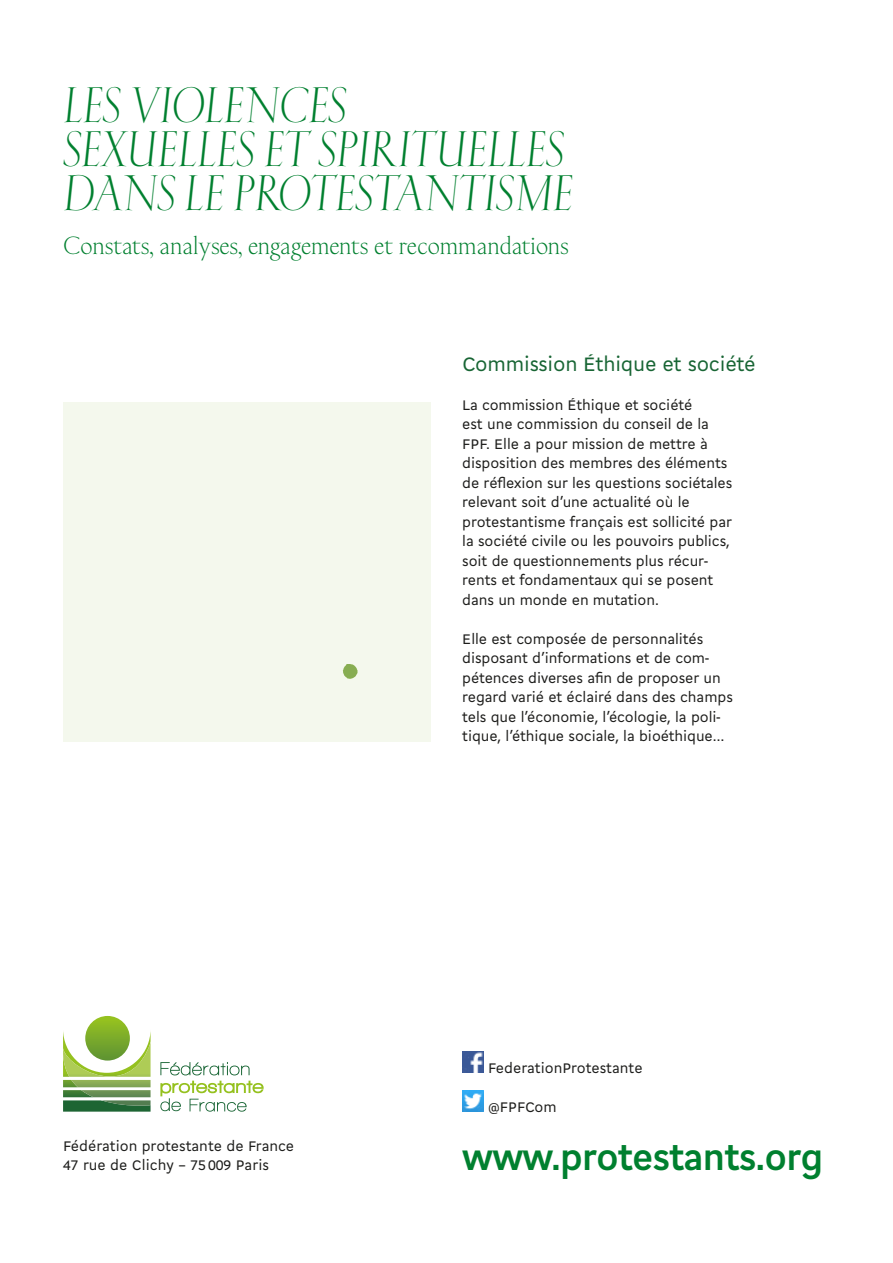
<style>
.page{position:relative;width:893px;height:1263px;background:#fff}
.page>*{position:absolute;margin:0;border:0;box-sizing:border-box;transform-origin:0 0}
.t1{font:italic 49.5px/43.8px "Kessler Super Display";letter-spacing:-.01em;color:#00802f}
.t2{font:700 39px "Cogito";letter-spacing:-.02em;color:#00802f}
.t3{font:24.75px "Kessler Display";color:#00802f}
.t4{font:21px "Cogito";letter-spacing:-.01em;color:#186534}
.t5{font:15px/19.5px "Cogito";letter-spacing:-.005em;color:#1d1d1b}
</style>
<div class="page">
<svg style="left:160px;top:1062px;width:90px;height:13px"></svg>
<svg style="left:160px;top:1081px;width:104px;height:31px"></svg>
<svg style="left:85px;top:1016px;width:45px;height:44px"></svg>
<svg style="left:63px;top:1029px;width:88px;height:83px"></svg>
<img style="left:462px;top:1051px;width:21px;height:22px">
<img style="left:462px;top:1090px;width:21px;height:22px">
<div style="left:63px;top:402px;width:368px;height:339px;background:#f4f8ed"></div>
<img style="left:343px;top:664px;width:15px;height:15px">
<h1 class="t1" style="left:63px;top:80px;width:512px">LES VIOLENCES<br>SEXUELLES ET SPIRITUELLES<br>DANS LE PROTESTANTISME</h1>
<h3 class="t3" style="left:63px;top:227px;width:507px">Constats, analyses, engagements et recommandations</h3>
<h3 class="t4" style="left:462px;top:349px;width:295px">Commission Éthique et société</h3>
<p class="t5" style="left:63px;top:1135px;width:233px">Fédération protestante de France<br>47 rue de Clichy – 75 009 Paris</p>
<p class="t5" style="left:462px;top:394px;width:272px">La commission Éthique et société<br>est une commission du conseil de la FPF. Elle a pour mission de mettre à disposition des membres des éléments de réflexion sur les questions sociétales relevant soit d’une actualité où le protestantisme français est sollicité par la société civile ou les pouvoirs publics, soit de questionnements plus récur&shy;rents et fondamentaux qui se posent dans un monde en mutation.</p>
<p class="t5" style="left:462px;top:628px;width:272px">Elle est composée de personnalités disposant d’informations et de com&shy;pétences diverses afin de proposer un regard varié et éclairé dans des champs tels que l’économie, l’écologie, la poli&shy;tique, l’éthique sociale, la bioéthique…</p>
<p class="t5" style="left:488px;top:1057px;width:156px">FederationProtestante</p>
<p class="t5" style="left:488px;top:1096px;width:70px">@FPFCom</p>
<h2 class="t2" style="left:462px;top:1130px;width:363px">www.protestants.org</h2>
</div>
